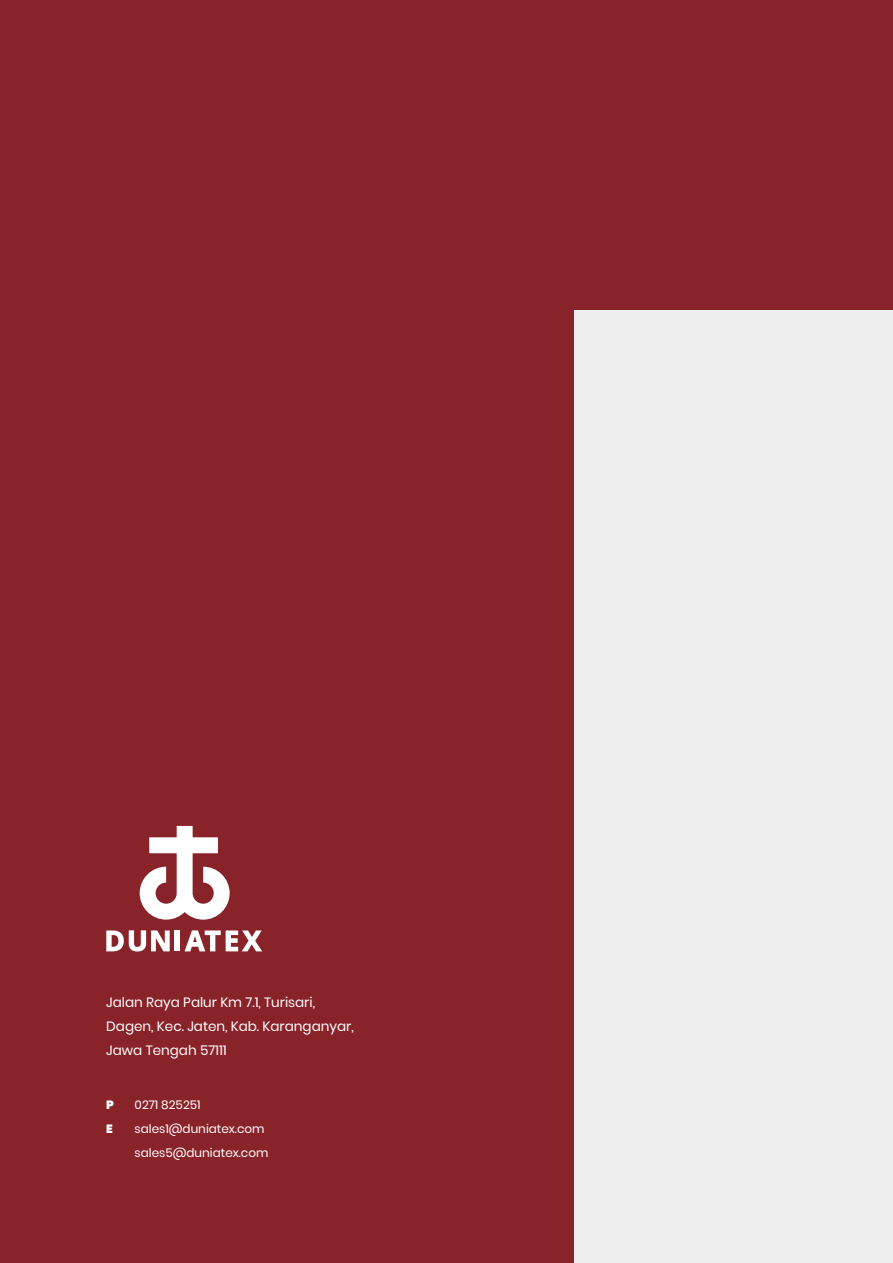
<style>
.page{position:relative;width:893px;height:1263px;background:#89232a}
.page>*{position:absolute;margin:0;border:0;box-sizing:border-box;transform-origin:0 0}
.t1{font:13.5px/24px "Poppins";color:#fff}
.t2{font:12px/24px "Poppins";color:#fff}
.t3{font:900 12px/24px "Poppins";color:#fff}
</style>
<div class="page">
<div style="left:574px;top:310px;width:319px;height:953px;background:#ededee"></div>
<svg style="left:106px;top:930px;width:64px;height:21px"></svg>
<div style="left:175px;top:930px;width:5px;height:21px;background:#fff"></div>
<svg style="left:185px;top:930px;width:77px;height:21px"></svg>
<svg style="left:140px;top:826px;width:90px;height:94px"></svg>
<p class="t1" style="left:106px;top:990px;width:249px">Jalan Raya Palur Km 7.1, Turisari,<br>Dagen, Kec. Jaten, Kab. Karanganyar,<br>Jawa Tengah 57111</p>
<p class="t3" style="left:106px;top:1092px;width:9px">P<br>E</p>
<p class="t2" style="left:135px;top:1092px;width:135px">0271 825251 sales1@duniatex.com sales5@duniatex.com</p>
</div>
